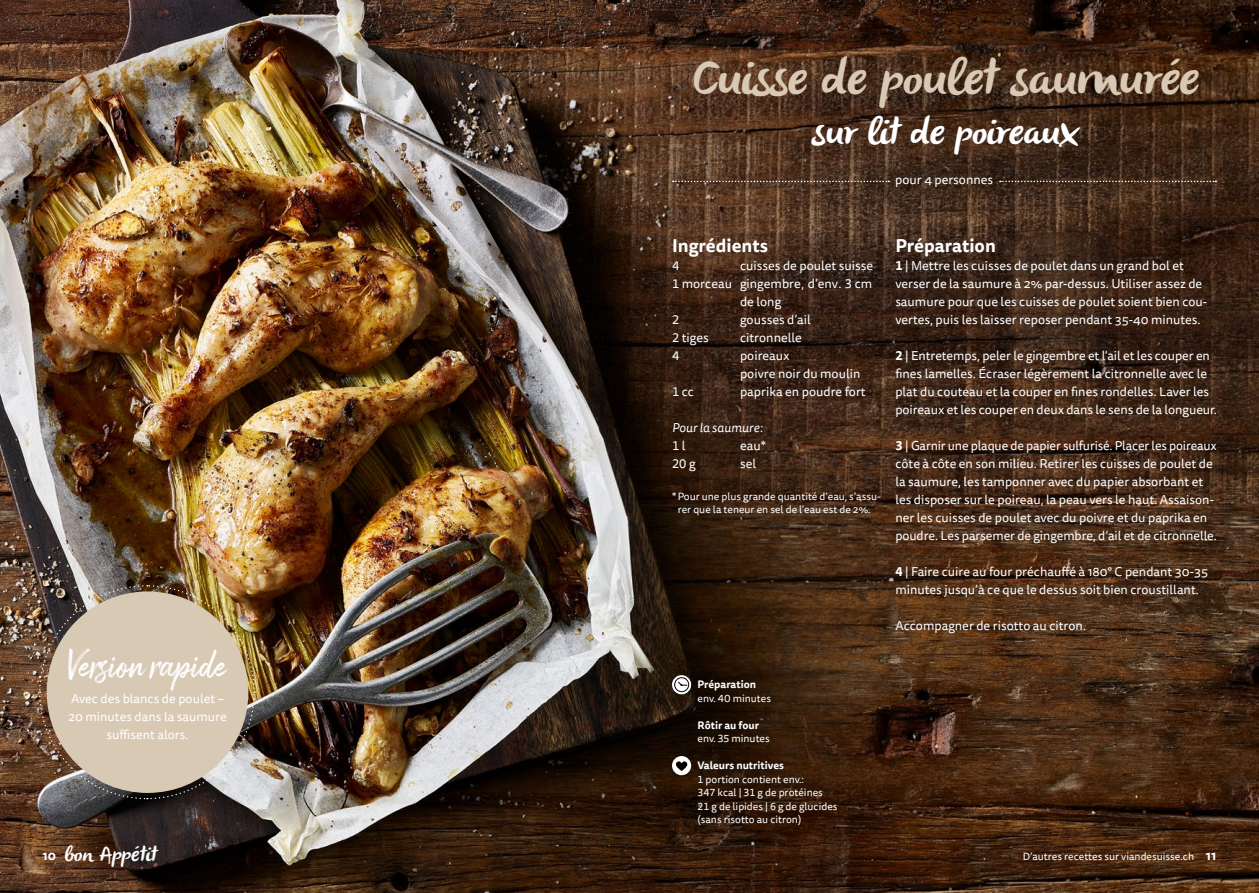
<style>
.page{position:relative;width:1259px;height:893px;background:#fff}
.page>*{position:absolute;margin:0;border:0;box-sizing:border-box;transform-origin:0 0}
.t1{font:italic 49.5px "Olivier";color:#d8c9b5}
.t2{font:italic 37.5px "Olivier";color:#fff}
.t3{font:33px "Arsilon";color:#fff}
.t4{font:italic 21px "Olivier";color:#fff}
.t5{font:700 18px "Tisa Sans OT";color:#fff}
.t6{font:12.75px/18px "Tisa Sans OT";color:#fff}
.t7{font:italic 12.75px "Tisa Sans OT";color:#fff}
.t8{font:700 12.75px "Tisa Sans OT";color:#fff}
.t9{font:10.5px/13.5px "Tisa Sans OT";color:#fff}
.t10{font:700 10.5px "Tisa Sans OT";color:#fff}
.s1{font-weight:700}
.s2{font-weight:700;font-size:12.75px}
</style>
<div class="page">
<img style="left:0;top:0;width:1259px;height:893px">
<svg style="left:672px;top:675px;width:19px;height:19px"></svg>
<div style="left:674px;top:677px;width:15px;height:15px;border:1px solid #000;border-radius:50%"></div>
<svg style="left:677px;top:681px;width:10px;height:5px"></svg>
<div style="left:672px;top:756px;width:19px;height:19px;background:#fff;border-radius:50%"></div>
<svg style="left:676px;top:761px;width:11px;height:10px"></svg>
<svg style="left:673px;top:181px;width:216px;height:1px"></svg>
<svg style="left:1000px;top:181px;width:216px;height:1px"></svg>
<img style="left:38px;top:584px;width:217px;height:216px">
<h1 class="t1" style="left:690px;top:50px;width:520px">Cuissedepouletsaumurée</h1>
<h2 class="t2" style="left:811px;top:110px;width:267px">surlitdepoireaux</h2>
<h3 class="t3" style="left:69px;top:646px;width:159px">Version rapide</h3>
<p class="t6" style="left:68px;top:690px;width:160px;text-align:center">Avec des blancs de poulet –<br>20 minutes dans la saumure suffisent alors.</p>
<p class="t6" style="left:895px;top:172px;width:99px">pour 4 personnes</p>
<h3 class="t5" style="left:672px;top:234px;width:98px">Ingrédients</h3>
<p class="t6" style="left:672px;top:257px;width:9px">4</p>
<p class="t6" style="left:740px;top:257px;width:134px">cuisses de poulet suisse</p>
<p class="t6" style="left:672px;top:275px;width:202px">1 morceau gingembre, d’env. 3 cm</p>
<p class="t6" style="left:740px;top:293px;width:43px">de long</p>
<p class="t6" style="left:672px;top:311px;width:9px">2</p>
<p class="t6" style="left:740px;top:311px;width:72px">gousses d’ail</p>
<p class="t6" style="left:672px;top:329px;width:38px">2 tiges</p>
<p class="t6" style="left:740px;top:329px;width:63px">citronnelle</p>
<p class="t6" style="left:672px;top:347px;width:9px">4</p>
<p class="t6" style="left:740px;top:347px;width:122px">poireaux<br>poivre noir du moulin</p>
<p class="t6" style="left:672px;top:383px;width:24px">1 cc</p>
<p class="t6" style="left:740px;top:383px;width:127px">paprika en poudre fort</p>
<p class="t7" style="left:672px;top:420px;width:93px">Pour la saumure:</p>
<p class="t6" style="left:672px;top:437px;width:15px">1 l</p>
<p class="t6" style="left:740px;top:437px;width:27px">eau*</p>
<p class="t6" style="left:672px;top:455px;width:25px">20 g</p>
<p class="t6" style="left:740px;top:455px;width:18px">sel</p>
<p class="t9" style="left:672px;top:490px;width:210px;text-align:center">* Pour une plus grande quantité d’eau, s’assu&shy;rer que la teneur en sel de l’eau est de 2%.</p>
<h3 class="t5" style="left:895px;top:234px;width:102px">Préparation</h3>
<p class="t6" style="left:895px;top:257px;width:313px"><span class="s1">1</span> | Mettre les cuisses de poulet dans un grand bol et verser de la saumure à 2% par-dessus. Utiliser assez de saumure pour que les cuisses de poulet soient bien cou&shy;vertes, puis les laisser reposer pendant 35-40 minutes.</p>
<p class="t6" style="left:895px;top:347px;width:323px"><span class="s1">2</span> | Entretemps, peler le gingembre et l’ail et les couper en fines lamelles. Écraser légèrement la citronnelle avec le plat du couteau et la couper en fines rondelles. Laver les poireaux et les couper en deux dans le sens de la longueur.</p>
<p class="t6" style="left:895px;top:437px;width:323px"><span class="s1">3</span> | Garnir une plaque de papier sulfurisé. Placer les poireaux côte à côte en son milieu. Retirer les cuisses de poulet de la saumure, les tamponner avec du papier absorbant et les disposer sur le poireau, la peau vers le haut. Assaison&shy;ner les cuisses de poulet avec du poivre et du paprika en poudre. Les parsemer de gingembre, d’ail et de citronnelle.</p>
<p class="t6" style="left:895px;top:563px;width:314px"><span class="s1">4</span> | Faire cuire au four préchauffé à 180° C pendant 30-35 minutes jusqu’à ce que le dessus soit bien croustillant.</p>
<p class="t6" style="left:895px;top:617px;width:192px">Accompagner de risotto au citron.</p>
<p class="t10" style="left:697px;top:678px;width:60px">Préparation</p>
<p class="t9" style="left:697px;top:692px;width:75px">env. 40 minutes</p>
<p class="t10" style="left:697px;top:718px;width:63px">Rôtir au four</p>
<p class="t9" style="left:697px;top:733px;width:74px">env. 35 minutes</p>
<p class="t10" style="left:697px;top:759px;width:88px">Valeurs nutritives</p>
<p class="t9" style="left:697px;top:773px;width:141px">1 portion contient env.:<br>347 kcal | 31 g de protéines<br>21 g de lipides | 6 g de glucides (sans risotto au citron)</p>
<h3 class="t4" style="left:64px;top:842px;width:99px">bon Appétit</h3>
<p class="t9" style="left:1023px;top:850px;width:195px">D’autres recettes sur viandesuisse.ch <span class="s2">11</span></p>
<p class="t8" style="left:43px;top:847px;width:15px">10</p>
</div>
